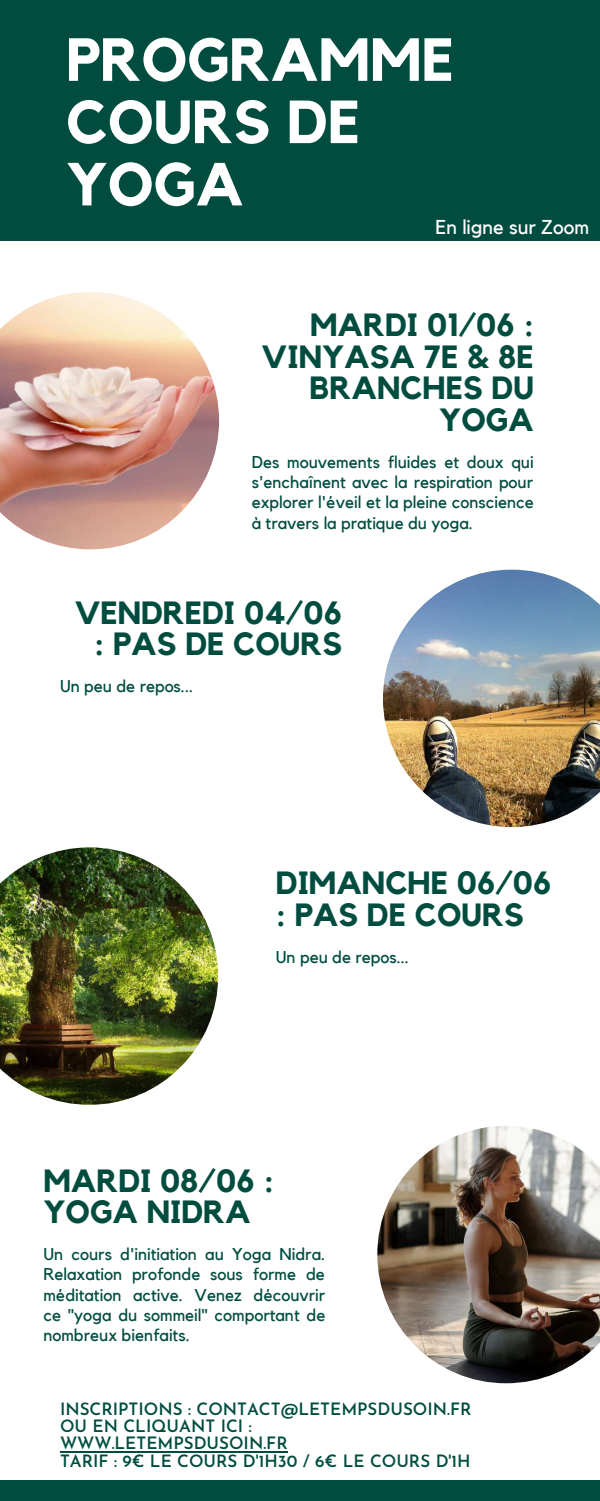
<style>
.page{position:relative;width:600px;height:1501px;background:#fff}
.page>*{position:absolute;margin:0;border:0;box-sizing:border-box;transform-origin:0 0}
.t1{font:700 60px/62.2px "Kollektif";color:#fff}
.t2{font:700 32px/31.5px "Kollektif";color:#004d40;text-align:right}
.t3{font:20px "Kollektif";color:#fff}
.t4{font:17px/20.2px "Kollektif";color:#004d40;text-align:justify}
.t5{font:600 17px/17.2px "Josefin Sans";color:#004d40}
</style>
<div class="page">
<div style="left:0;top:0;width:600px;height:241px;background:#004d40"></div>
<div style="left:0;top:1479px;width:600px;height:21px;background:#004d40"></div>
<img style="left:0;top:292px;width:219px;height:257px">
<img style="left:383px;top:569px;width:217px;height:258px">
<img style="left:0;top:847px;width:218px;height:257px">
<img style="left:377px;top:1126px;width:223px;height:256px">
<hr style="left:60px;top:1450px;width:228px;height:1px;background:#004d40">
<h1 class="t1" style="left:66px;top:31px;width:389px">PROGRAMME<br>COURS DE<br>YOGA</h1>
<p class="t3" style="left:436px;top:218px;width:155px">En ligne sur Zoom</p>
<h2 class="t2" style="left:262px;top:310px;width:274px">MARDI 01/06 :<br>VINYASA 7E &amp; 8E<br>BRANCHES DU<br>YOGA</h2>
<p class="t4" style="left:252px;top:452px;width:284px">Des mouvements fluides et doux qui s'enchaînent avec la respiration pour explorer l'éveil et la pleine conscience à travers la pratique du yoga.</p>
<h2 class="t2" style="left:75px;top:598px;width:269px">VENDREDI 04/06 : PAS DE COURS</h2>
<p class="t4" style="left:60px;top:677px;width:135px">Un peu de repos...</p>
<h2 class="t2" style="left:276px;top:868px;width:277px;text-align:left">DIMANCHE 06/06 : PAS DE COURS</h2>
<p class="t4" style="left:276px;top:947px;width:135px">Un peu de repos...</p>
<h2 class="t2" style="left:43px;top:1165px;width:232px;text-align:left">MARDI 08/06 :<br>YOGA NIDRA</h2>
<p class="t4" style="left:43px;top:1244px;width:284px">Un cours d'initiation au Yoga Nidra.<br>Relaxation profonde sous forme de méditation active. Venez découvrir ce "yoga du sommeil" comportant de nombreux bienfaits.</p>
<p class="t5" style="left:60px;top:1401px;width:413px">INSCRIPTIONS : CONTACT@LETEMPSDUSOIN.FR<br>OU EN CLIQUANT ICI :<br>WWW.LETEMPSDUSOIN.FR<br>TARIF : 9€ LE COURS D'1H30 / 6€ LE COURS D'1H</p>
</div>
